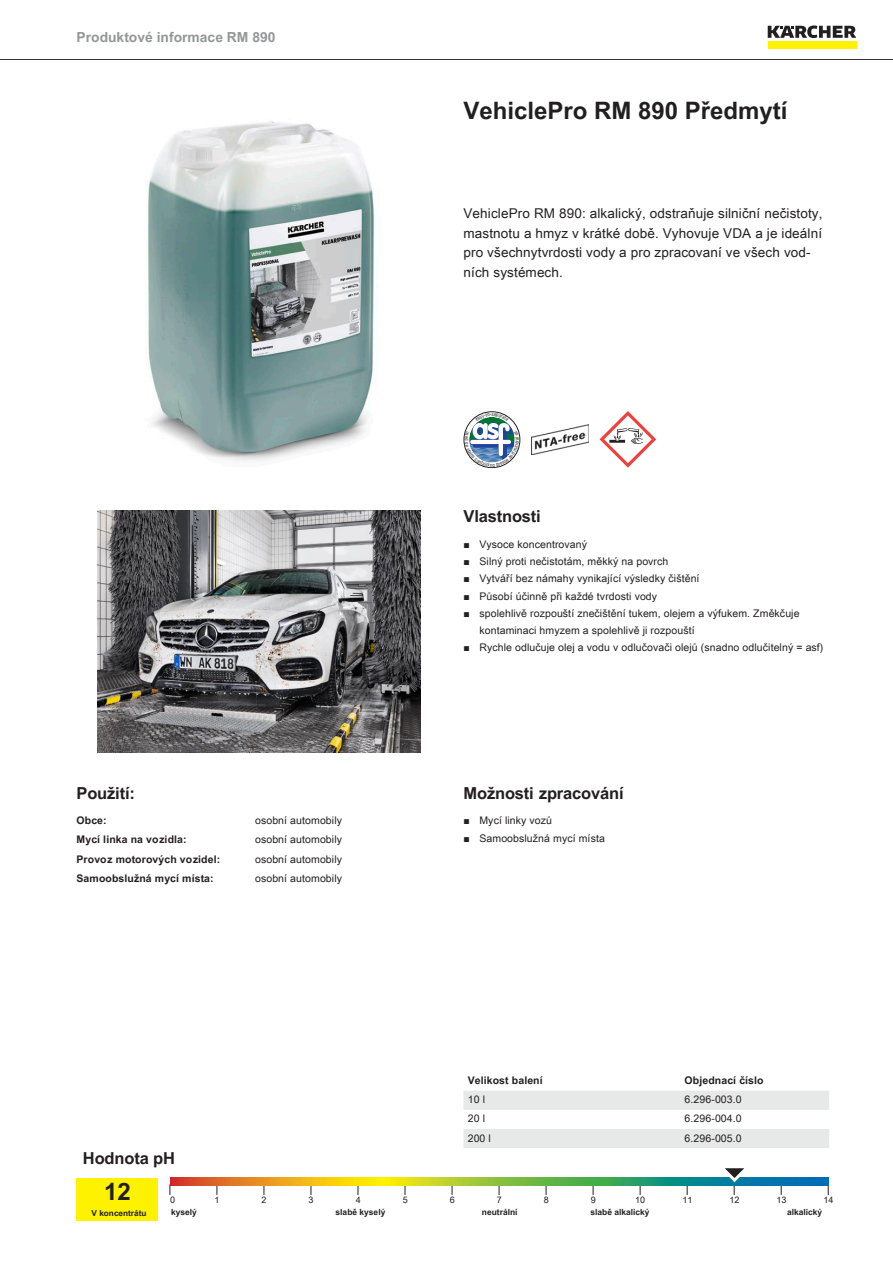
<style>
.page{position:relative;width:893px;height:1263px;background:#fff}
.page>*{position:absolute;margin:0;border:0;box-sizing:border-box;transform-origin:0 0}
.t1{font:700 24px "Arial Unicode MS";color:#231f20}
.t2{font:700 16.5px "Arial Unicode MS";letter-spacing:-.01em;color:#231f20}
.t3{font:700 13.8px "Arial Unicode MS";color:#949698}
.t4{font:13.5px/19.5px "Arial Unicode MS";letter-spacing:.01em;color:#231f20}
.t5{font:10.5px/17.2px "Arial Unicode MS";letter-spacing:.01em;color:#231f20}
.t6{font:700 10.5px "Arial Unicode MS";letter-spacing:.01em;color:#231f20}
.t7{font:9px "Arial Unicode MS";color:#231f20}
.t8{font:700 8.4px "Arial Unicode MS";color:#231f20}
.t9{font:700 8.25px "Arial Unicode MS";color:#231f20}
.s1{font-family:"Arial"}
</style>
<div class="page">
<hr style="left:0;top:59px;width:893px;height:1px;background:#231f20">
<div style="left:768px;top:42px;width:88px;height:7px;background:#fff200"></div>
<svg style="left:768px;top:26px;width:88px;height:12px"></svg>
<img style="left:148px;top:121px;width:227px;height:341px">
<img style="left:531px;top:424px;width:57px;height:30px">
<svg style="left:600px;top:411px;width:56px;height:57px"></svg>
<img style="left:98px;top:510px;width:323px;height:243px">
<div style="left:77px;top:1178px;width:81px;height:42px;background:#fff200"></div>
<svg style="left:170px;top:1178px;width:658px;height:8px;background:#8aa446"></svg>
<svg style="left:717px;top:1168px;width:38px;height:27px"></svg>
<svg style="left:463px;top:1091px;width:366px;height:57px"></svg>
<svg style="left:464px;top:412px;width:56px;height:56px"></svg>
<h3 class="t3" style="left:77px;top:27px;width:200px">Produktové informace RM 890</h3>
<h2 class="t2" style="left:77px;top:780px;width:60px">Použití:</h2>
<p class="t6" style="left:77px;top:812px;width:32px">Obce:</p>
<p class="t5" style="left:255px;top:811px;width:88px">osobní automobily</p>
<p class="t6" style="left:77px;top:832px;width:112px">Mycí linka na vozidla:</p>
<p class="t5" style="left:255px;top:831px;width:88px">osobní automobily</p>
<p class="t6" style="left:77px;top:851px;width:145px">Provoz motorových vozidel:</p>
<p class="t5" style="left:255px;top:850px;width:88px">osobní automobily</p>
<p class="t6" style="left:77px;top:871px;width:139px">Samoobslužná mycí místa:</p>
<p class="t5" style="left:255px;top:870px;width:88px">osobní automobily</p>
<h1 class="t1" style="left:463px;top:93px;width:326px">VehiclePro RM 890 Předmytí</h1>
<p class="t4" style="left:463px;top:203px;width:361px">VehiclePro RM 890: alkalický, odstraňuje silniční nečistoty, mastnotu a hmyz v krátké době. Vyhovuje VDA a je ideální pro všechnytvrdosti vody a pro zpracovaní ve všech vod&shy;ních systémech.</p>
<h2 class="t2" style="left:463px;top:504px;width:79px">Vlastnosti</h2>
<p class="t5" style="left:463px;top:535px;width:125px"><span class="s1">■</span> Vysoce koncentrovaný</p>
<p class="t5" style="left:463px;top:553px;width:206px"><span class="s1">■</span> Silný proti nečistotám, měkký na povrch</p>
<p class="t5" style="left:463px;top:570px;width:237px"><span class="s1">■</span> Vytváří bez námahy vynikající výsledky čištění</p>
<p class="t5" style="left:463px;top:587px;width:195px"><span class="s1">■</span> Působí účinně při každé tvrdosti vody</p>
<p class="t5" style="left:479px;top:604px;width:322px;text-indent:-16px"><span class="s1">■</span> spolehlivě rozpouští znečištění tukem, olejem a výfukem. Změkčuje kontaminaci hmyzem a spolehlivě ji rozpouští</p>
<p class="t5" style="left:463px;top:639px;width:361px"><span class="s1">■</span> Rychle odlučuje olej a vodu v odlučovači olejů (snadno odlučitelný = asf)</p>
<h2 class="t2" style="left:463px;top:780px;width:162px">Možnosti zpracování</h2>
<p class="t5" style="left:463px;top:812px;width:90px"><span class="s1">■</span> Mycí linky vozů</p>
<p class="t5" style="left:463px;top:829px;width:143px"><span class="s1">■</span> Samoobslužná mycí místa</p>
<p class="t6" style="left:468px;top:1073px;width:77px">Velikost balení</p>
<p class="t6" style="left:685px;top:1073px;width:81px">Objednací číslo</p>
<p class="t5" style="left:468px;top:1091px;width:19px">10 l</p>
<p class="t5" style="left:685px;top:1091px;width:59px">6.296-003.0</p>
<p class="t5" style="left:468px;top:1110px;width:19px">20 l</p>
<p class="t5" style="left:685px;top:1110px;width:59px">6.296-004.0</p>
<p class="t5" style="left:468px;top:1129px;width:25px">200 l</p>
<p class="t5" style="left:685px;top:1129px;width:59px">6.296-005.0</p>
<h2 class="t2" style="left:83px;top:1146px;width:94px">Hodnota pH</h2>
<h1 class="t1" style="left:104px;top:1174px;width:28px">12</h1>
<p class="t7" style="left:170px;top:1193px;width:7px">0</p>
<p class="t7" style="left:215px;top:1193px;width:7px">1</p>
<p class="t7" style="left:262px;top:1193px;width:7px">2</p>
<p class="t7" style="left:309px;top:1193px;width:7px">3</p>
<p class="t7" style="left:356px;top:1193px;width:7px">4</p>
<p class="t7" style="left:403px;top:1193px;width:7px">5</p>
<p class="t7" style="left:450px;top:1193px;width:7px">6</p>
<p class="t7" style="left:497px;top:1193px;width:7px">7</p>
<p class="t7" style="left:544px;top:1193px;width:7px">8</p>
<p class="t7" style="left:591px;top:1193px;width:7px">9</p>
<p class="t7" style="left:635px;top:1193px;width:12px">10</p>
<p class="t7" style="left:682px;top:1193px;width:12px">11</p>
<p class="t7" style="left:729px;top:1193px;width:12px">12</p>
<p class="t7" style="left:776px;top:1193px;width:12px">13</p>
<p class="t7" style="left:823px;top:1193px;width:12px">14</p>
<p class="t9" style="left:92px;top:1207px;width:57px">V koncentrátu</p>
<p class="t8" style="left:171px;top:1206px;width:27px">kyselý</p>
<p class="t8" style="left:336px;top:1206px;width:51px">slabě kyselý</p>
<p class="t8" style="left:482px;top:1206px;width:37px">neutrální</p>
<p class="t8" style="left:590px;top:1206px;width:61px">slabě alkalický</p>
<p class="t8" style="left:787px;top:1206px;width:37px">alkalický</p>
</div>
